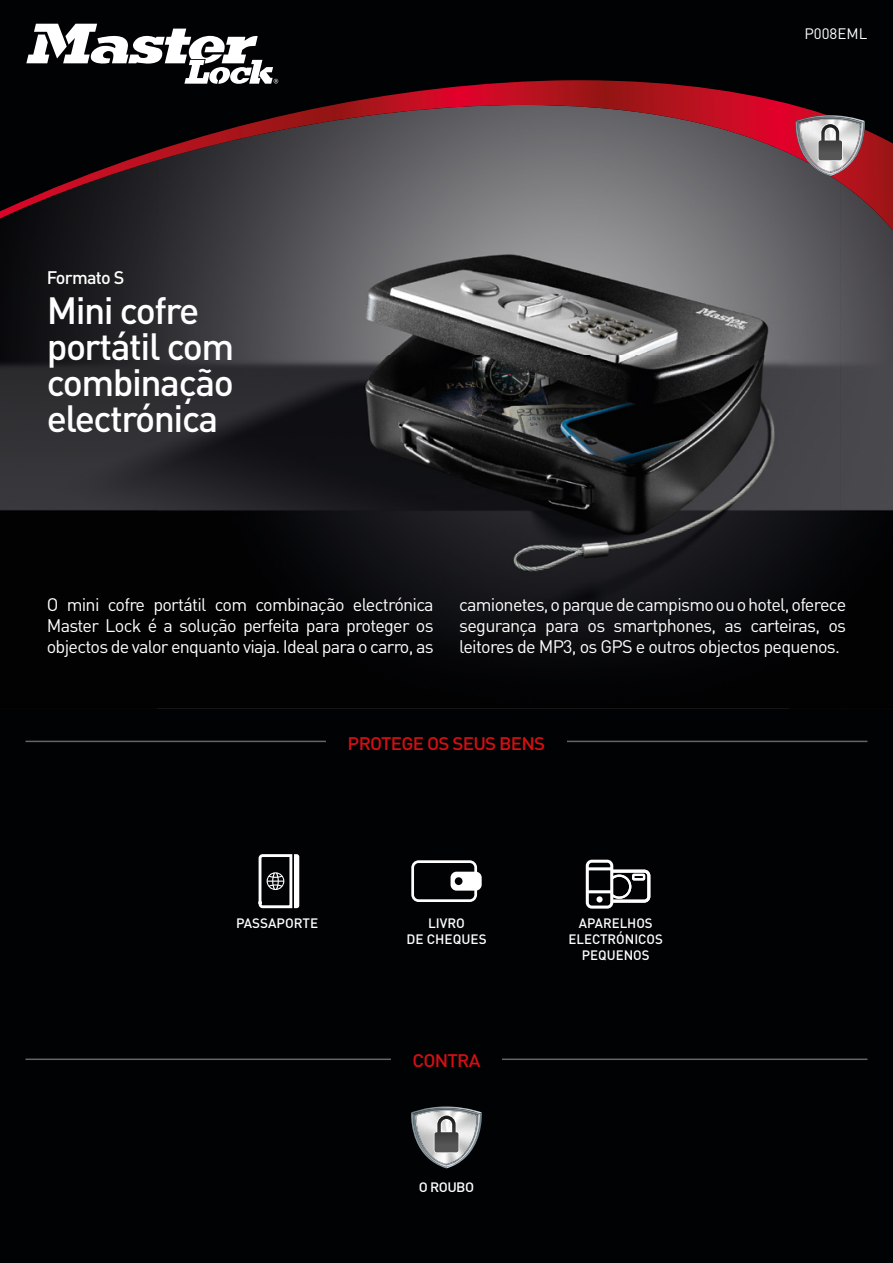
<style>
.page{position:relative;width:893px;height:1263px;background:#010203}
.page>*{position:absolute;margin:0;border:0;box-sizing:border-box;transform-origin:0 0}
.t1{font:500 37.5px/36px "DIN";letter-spacing:-.04em;color:#fff}
.t2{font:18px/21px "DIN";letter-spacing:-.04em;color:#fff;text-align:justify}
.t3{font:500 18px "DIN";letter-spacing:-.04em;color:#d40f14;scale:1.04 1}
.t4{font:500 18px "DIN";letter-spacing:-.04em;color:#fff}
.t5{font:15px "DIN";color:#fff}
.t6{font:500 13.5px/16.2px "DIN";color:#fff;text-align:center}
.t7{font:500 13.5px "DIN";color:#fff;scale:1.04 1}
</style>
<div class="page">
<img style="left:157px;top:708px;width:632px;height:1px">
<img style="left:158px;top:228px;width:630px;height:424px">
<img style="left:788px;top:228px;width:52px;height:360px">
<img style="left:0;top:228px;width:158px;height:283px">
<img style="left:840px;top:228px;width:53px;height:283px">
<hr style="left:26px;top:1058px;width:841px;height:2px;background:#686468">
<hr style="left:26px;top:741px;width:841px;height:1px;background:#686468">
<div style="left:391px;top:1046px;width:111px;height:26px;background:#010203"></div>
<div style="left:326px;top:732px;width:241px;height:21px;background:#010203"></div>
<svg style="left:258px;top:854px;width:41px;height:55px"></svg>
<svg style="left:411px;top:860px;width:71px;height:42px"></svg>
<svg style="left:586px;top:860px;width:64px;height:49px"></svg>
<div style="left:632px;top:874px;width:13px;height:6px;border:2px solid #fff"></div>
<svg style="left:411px;top:1106px;width:71px;height:62px"></svg>
<svg style="left:0;top:23px;width:893px;height:205px"></svg>
<svg style="left:0;top:80px;width:867px;height:138px"></svg>
<svg style="left:26px;top:24px;width:252px;height:60px"></svg>
<svg style="left:795px;top:115px;width:70px;height:61px;background:#a3898d"></svg>
<p class="t4" style="left:47px;top:266px;width:79px">Formato S</p>
<h1 class="t1" style="left:47px;top:291px;width:189px">Mini cofre portátil com combinação electrónica</h1>
<p class="t5" style="left:804px;top:24px;width:64px">P008EML</p>
<p class="t2" style="left:47px;top:594px;width:388px">O mini cofre portátil com combinação electrónica Master Lock é a solução perfeita para proteger os objectos de valor enquanto viaja. Ideal para o carro, as</p>
<p class="t2" style="left:459px;top:594px;width:388px">camionetes, o parque de campismo ou o hotel, oferece segurança para os smartphones, as carteiras, os leitores de MP3, os GPS e outros objectos pequenos.</p>
<p class="t3" style="left:348px;top:731px;width:192px">PROTEGE OS SEUS BENS</p>
<p class="t6" style="left:236px;top:914px;width:84px">PASSAPORTE</p>
<p class="t6" style="left:406px;top:914px;width:82px">LIVRO<br>DE CHEQUES</p>
<p class="t6" style="left:569px;top:914px;width:96px">APARELHOS<br>ELECTRÓNICOS<br>PEQUENOS</p>
<p class="t3" style="left:412px;top:1049px;width:67px">CONTRA</p>
<p class="t7" style="left:419px;top:1178px;width:55px">O ROUBO</p>
</div>
